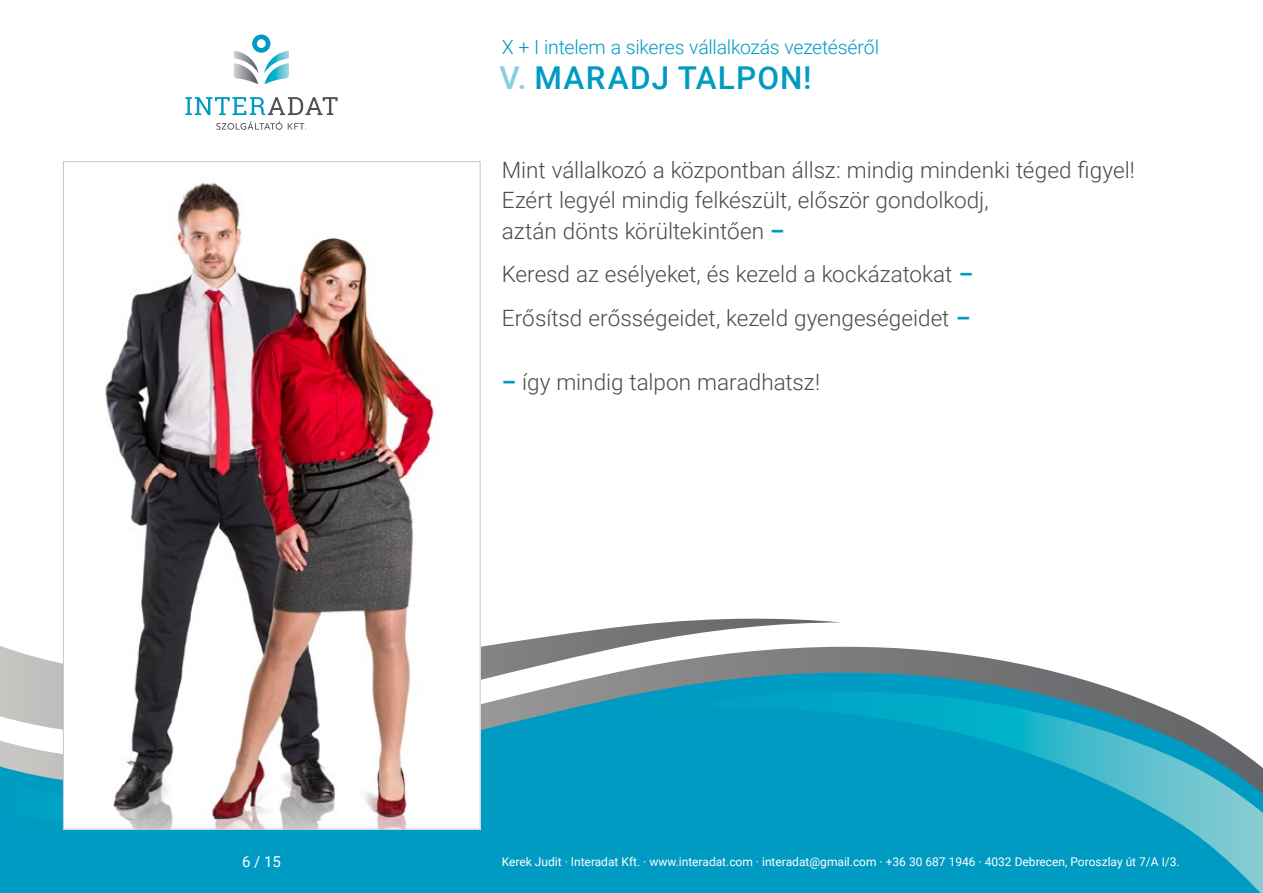
<style>
.page{position:relative;width:1263px;height:893px;background:#fff}
.page>*{position:absolute;margin:0;border:0;box-sizing:border-box;transform-origin:0 0}
.t1{font:500 31.5px "Roboto";letter-spacing:.035em;color:#009bc2}
.t2{font:300 22.5px/30.3px "Roboto";color:#4b4b4d}
.t3{font:300 19.5px "Roboto";letter-spacing:-.01em;color:#009bc2}
.t4{font:15px "Roboto";color:#fff}
.t5{font:12px "Roboto";color:#fff}
.s1{color:#87cee0}
.s2{font-weight:700;color:#009bc2}
</style>
<div class="page">
<div style="left:0;top:646px;width:861px;height:247px;background:#009bc2"></div>
<svg style="left:368px;top:647px;width:751px;height:184px"></svg>
<svg style="left:0;top:781px;width:368px;height:59px"></svg>
<svg style="left:639px;top:691px;width:624px;height:202px"></svg>
<svg style="left:0;top:619px;width:845px;height:162px"></svg>
<svg style="left:234px;top:34px;width:55px;height:50px"></svg>
<svg style="left:216px;top:121px;width:66px;height:9px"></svg>
<svg style="left:288px;top:123px;width:18px;height:7px"></svg>
<svg style="left:185px;top:97px;width:153px;height:18px"></svg>
<img style="left:65px;top:182px;width:413px;height:646px">
<p class="t3" style="left:502px;top:33px;width:379px">X + I intelem a sikeres vállalkozás vezetéséről</p>
<h1 class="t1" style="left:499px;top:56px;width:314px"><span class="s1">V.</span> MARADJ TALPON!</h1>
<p class="t2" style="left:502px;top:154px;width:634px">Mint vállalkozó a központban állsz: mindig mindenki téged figyel!<br>Ezért legyél mindig felkészült, először gondolkodj,<br>aztán dönts körültekintően <span class="s2">–</span></p>
<p class="t2" style="left:502px;top:252px;width:473px;line-height:43.3px">Keresd az esélyeket, és kezeld a kockázatokat <span class="s2">–<br></span>Erősítsd erősségeidet, kezeld gyengeségeidet <span class="s2">–</span></p>
<p class="t2" style="left:502px;top:366px;width:320px"><span class="s2">–</span> így mindig talpon maradhatsz!</p>
<p class="t4" style="left:242px;top:851px;width:40px">6 / 15</p>
<p class="t5" style="left:502px;top:853px;width:679px">Kerek Judit · Interadat Kft. · www.interadat.com · interadat@gmail.com · +36 30 687 1946 · 4032 Debrecen, Poroszlay út 7/A I/3.</p>
</div>
